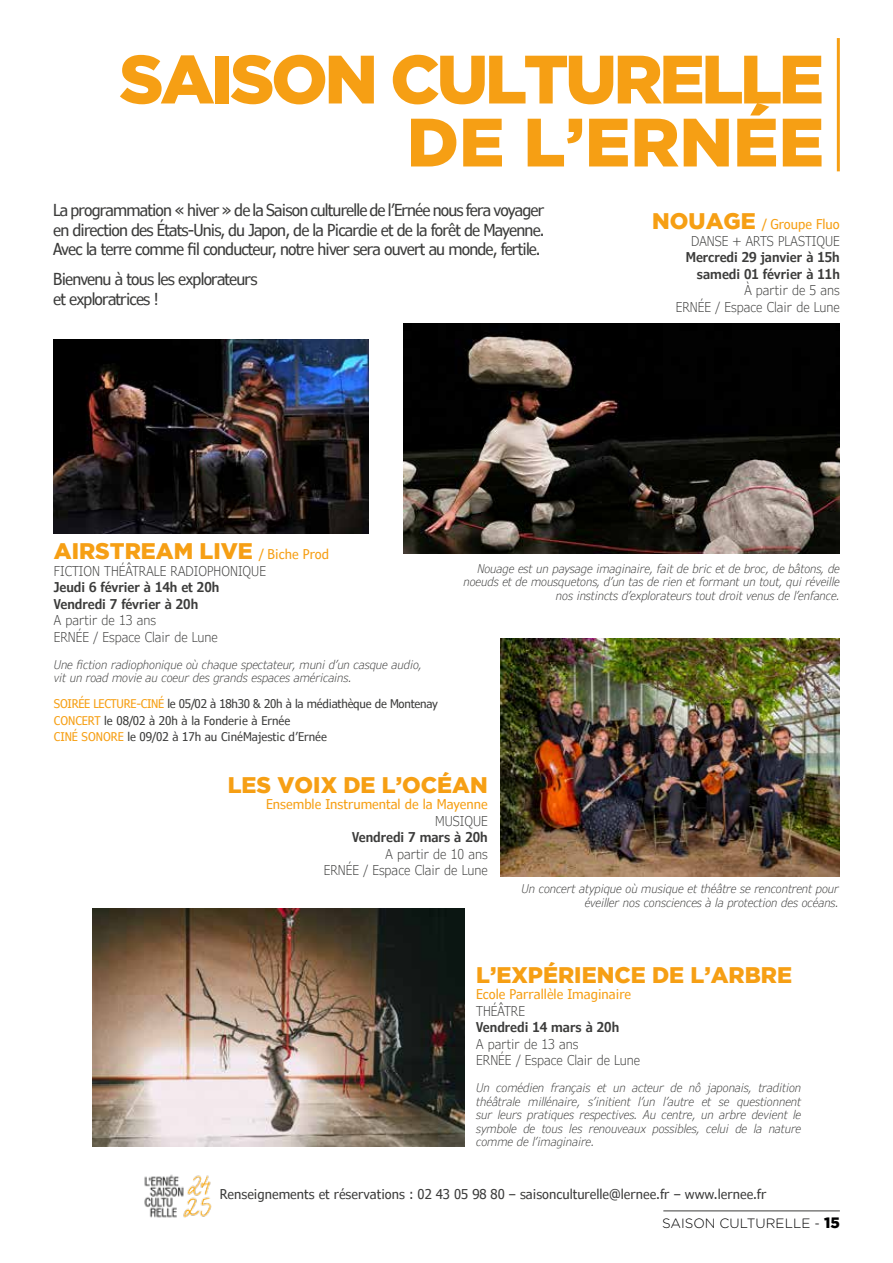
<style>
.page{position:relative;width:893px;height:1263px;background:#fff}
.page>*{position:absolute;margin:0;border:0;box-sizing:border-box;transform-origin:0 0}
.t1{font:900 68.25px/63px "Gotham";letter-spacing:-.05em;color:#f69f14;text-align:right}
.t2{font:900 22.5px "Gotham";color:#f69f14}
.t3{font:condensed 16.5px/19.5px "Verdana Pro";letter-spacing:-.05em;color:#3c3c3b;text-align:justify}
.t4{font:300 condensed 13.5px/16.5px "Verdana Pro";color:#3c3c3b;text-align:right}
.t5{font:600 condensed 13.5px/16.5px "Verdana Pro";color:#3c3c3b}
.t6{font:condensed 13.5px "Verdana Pro";color:#3c3c3b}
.t7{font:condensed 13.5px "Verdana Pro";color:#f69f14}
.t8{font:300 13.5px "Gotham Rounded";color:#000}
.t9{font:italic 300 condensed 12px/13.5px "Verdana Pro";color:#3c3c3b;text-align:right}
.t10{font:condensed 12px/16.5px "Verdana Pro";color:#3c3c3b}
.s1{font-family:"Gotham";font-weight:900;font-stretch:normal;font-size:22.5px;color:#f69f14}
.s2{font-weight:400;color:#f69f14}
.s3{font-family:"Verdana Pro";font-weight:400;font-stretch:condensed;font-size:13.5px}
.s4{color:#f69f14}
.s5{font-family:"Gotham";font-weight:900;font-size:15px}
</style>
<div class="page">
<hr style="left:663px;top:1210px;width:177px;height:1px;background:#3c3c3b">
<hr style="left:837px;top:38px;width:3px;height:133px;background:#f69f14">
<img style="left:403px;top:324px;width:437px;height:229px">
<img style="left:53px;top:339px;width:315px;height:194px">
<img style="left:500px;top:639px;width:340px;height:238px">
<img style="left:92px;top:908px;width:372px;height:239px">
<img style="left:144px;top:1174px;width:68px;height:44px">
<h1 class="t1" style="left:119px;top:46px;width:706px">SAISON CULTURELLE<br>DE L’ERNÉE</h1>
<h3 class="t3" style="left:53px;top:200px;width:493px">La programmation « hiver » de la Saison culturelle de l’Ernée nous fera voyager en direction des États-Unis, du Japon, de la Picardie et de la forêt de Mayenne.<br>Avec la terre comme fil conducteur, notre hiver sera ouvert au monde, fertile.</h3>
<h3 class="t3" style="left:53px;top:269px;width:206px">Bienvenu à tous les explorateurs et exploratrices !</h3>
<p class="t4" style="left:652px;top:216px;width:189px"><span class="s1">NOUAGE</span> <span class="s2">/ Groupe Fluo<br></span>DANSE + ARTS PLASTIQUE</p>
<p class="t5" style="left:686px;top:249px;width:156px;text-align:right">Mercredi 29 janvier à 15h samedi 01 février à 11h</p>
<p class="t4" style="left:676px;top:282px;width:165px">À partir de 5 ans<br>ERNÉE / Espace Clair de Lune</p>
<h2 class="t2" style="left:54px;top:538px;width:277px">AIRSTREAM LIVE <span class="s3">/ Biche Prod</span></h2>
<p class="t4" style="left:54px;top:563px;width:214px">FICTION THÉÂTRALE RADIOPHONIQUE</p>
<p class="t5" style="left:54px;top:579px;width:167px">Jeudi 6 février à 14h et 20h<br>Vendredi 7 février à 20h</p>
<p class="t4" style="left:54px;top:612px;width:165px;text-align:left">A partir de 13 ans<br>ERNÉE / Espace Clair de Lune</p>
<p class="t9" style="left:54px;top:658px;width:370px;text-align:left">Une fiction radiophonique où chaque spectateur, muni d’un casque audio, vit un road movie au coeur des grands espaces américains.</p>
<p class="t10" style="left:54px;top:695px;width:386px"><span class="s4">SOIRÉE LECTURE-CINÉ</span> le 05/02 à 18h30 &amp; 20h à la médiathèque de Montenay<br><span class="s4">CONCERT</span> le 08/02 à 20h à la Fonderie à Ernée<br><span class="s4">CINÉ SONORE</span> le 09/02 à 17h au CinéMajestic d’Ernée</p>
<h2 class="t2" style="left:228px;top:772px;width:262px">LES VOIX DE L’OCÉAN</h2>
<p class="t7" style="left:266px;top:796px;width:223px">Ensemble Instrumental de la Mayenne</p>
<p class="t4" style="left:435px;top:813px;width:54px">MUSIQUE</p>
<p class="t5" style="left:352px;top:829px;width:137px">Vendredi 7 mars à 20h</p>
<p class="t4" style="left:324px;top:846px;width:165px">A partir de 10 ans<br>ERNÉE / Espace Clair de Lune</p>
<p class="t9" style="left:463px;top:562px;width:378px">Nouage est un paysage imaginaire, fait de bric et de broc, de bâtons, de noeuds et de mousquetons, d’un tas de rien et formant un tout, qui réveille nos instincts d’explorateurs tout droit venus de l’enfance.</p>
<p class="t9" style="left:522px;top:882px;width:319px">Un concert atypique où musique et théâtre se rencontrent pour éveiller nos consciences à la protection des océans.</p>
<h2 class="t2" style="left:476px;top:962px;width:317px">L’EXPÉRIENCE DE L’ARBRE</h2>
<p class="t7" style="left:476px;top:986px;width:156px">Ecole Parrallèle Imaginaire</p>
<p class="t4" style="left:476px;top:1003px;width:50px">THÉÂTRE</p>
<p class="t5" style="left:476px;top:1019px;width:145px">Vendredi 14 mars à 20h</p>
<p class="t4" style="left:476px;top:1036px;width:165px;text-align:left">A partir de 13 ans<br>ERNÉE / Espace Clair de Lune</p>
<p class="t9" style="left:476px;top:1081px;width:326px;text-align:justify">Un comédien français et un acteur de nô japonais, tradition théâtrale millénaire, s’initient l’un l’autre et se questionnent sur leurs pratiques respectives. Au centre, un arbre devient le symbole de tous les renouveaux possibles, celui de la nature comme de l’imaginaire.</p>
<p class="t6" style="left:220px;top:1185px;width:548px">Renseignements et réservations : 02 43 05 98 80 – saisonculturelle@lernee.fr – www.lernee.fr</p>
<p class="t8" style="left:662px;top:1214px;width:179px">SAISON CULTURELLE - <span class="s5">15</span></p>
</div>
